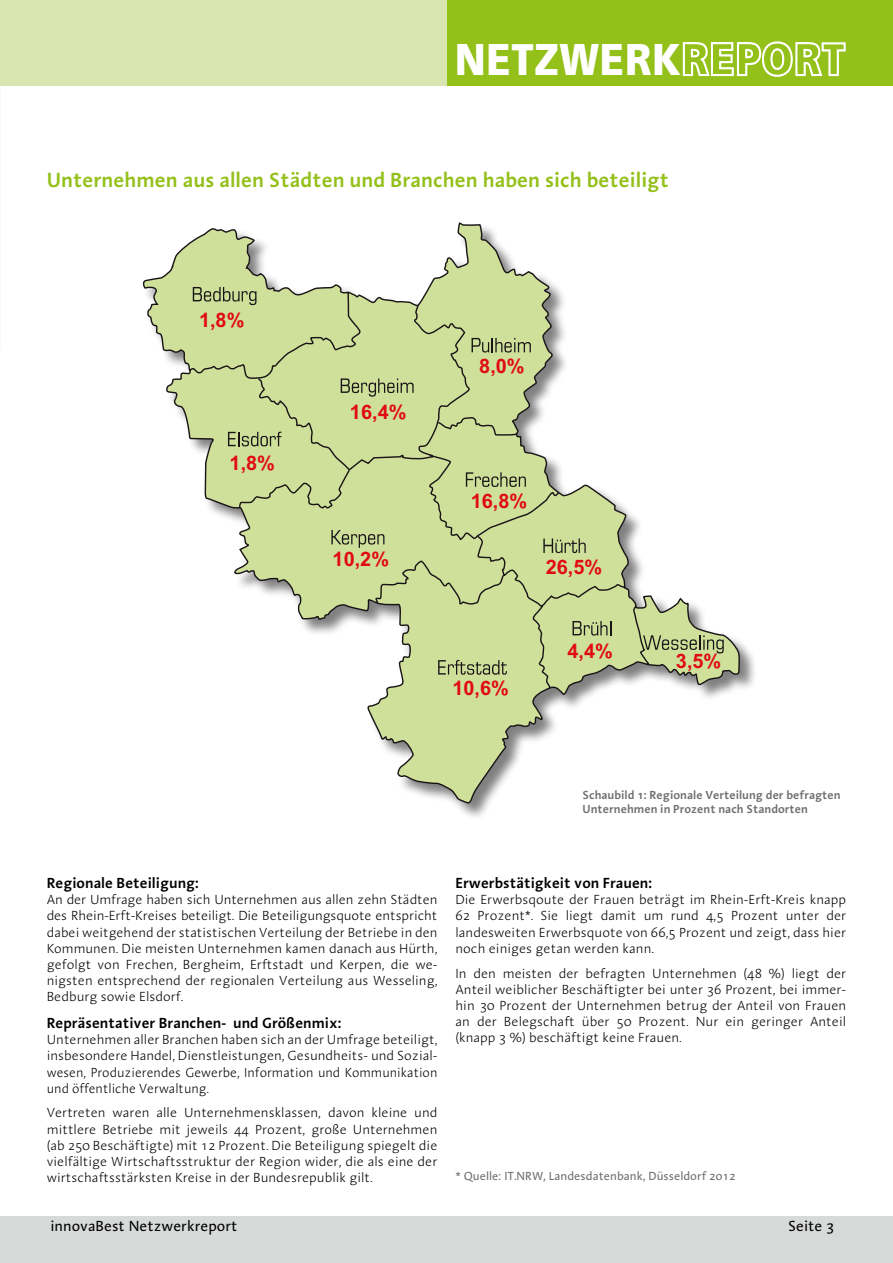
<style>
.page{position:relative;width:893px;height:1263px;background:#fff}
.page>*{position:absolute;margin:0;border:0;box-sizing:border-box;transform-origin:0 0}
.t1{font:46.5px "Front Page Rmn Heavy";letter-spacing:.01em;color:#fff;scale:.9 1}
.t2{font:600 21px "Aroma LT";color:#94c01a}
.t3{font:700 19.95px "Arial";color:#e10b12}
.t4{font:600 15px "Aroma LT";color:#000}
.t5{font:15px "Aroma LT";color:#000}
.t6{font:300 13.5px/16.2px "Aroma LT";color:#000;text-align:justify}
.t7{font:600 12px/14.4px "Aroma LT";color:#6e6e6e}
.t8{font:12px "Aroma LT";color:#6e6e6e}
.s1{font-family:"Front Page Outline";font-weight:800}
</style>
<div class="page">
<svg style="left:142px;top:223px;width:598px;height:580px"></svg>
<svg style="left:193px;top:287px;width:63px;height:18px"></svg>
<svg style="left:228px;top:432px;width:29px;height:14px"></svg>
<svg style="left:331px;top:541px;width:53px;height:7px"></svg>
<svg style="left:543px;top:538px;width:43px;height:15px"></svg>
<svg style="left:573px;top:621px;width:38px;height:15px"></svg>
<svg style="left:438px;top:660px;width:69px;height:15px"></svg>
<svg style="left:643px;top:635px;width:81px;height:18px"></svg>
<svg style="left:257px;top:303px;width:303px;height:238px;background:#c6d596"></svg>
<div style="left:0;top:0;width:893px;height:85px;background:#d8e5b0"></div>
<div style="left:447px;top:0;width:446px;height:85px;background:#94c01a"></div>
<svg style="left:682px;top:41px;width:164px;height:36px"></svg>
<div style="left:0;top:1216px;width:893px;height:47px;background:#d8dada"></div>
<h1 class="t1" style="left:455px;top:32px;width:435px">NETZWERK<span class="s1">REPORT</span></h1>
<h2 class="t2" style="left:47px;top:166px;width:624px">Unternehmen aus allen Städten und Branchen haben sich beteiligt</h2>
<h3 class="t3" style="left:199px;top:307px;width:47px">1,8%</h3>
<h3 class="t3" style="left:230px;top:450px;width:47px">1,8%</h3>
<h3 class="t3" style="left:350px;top:399px;width:58px">16,4%</h3>
<h3 class="t3" style="left:333px;top:546px;width:58px">10,2%</h3>
<h3 class="t3" style="left:479px;top:353px;width:47px">8,0%</h3>
<h3 class="t3" style="left:471px;top:488px;width:58px">16,8%</h3>
<h3 class="t3" style="left:546px;top:554px;width:58px">26,5%</h3>
<h3 class="t3" style="left:452px;top:675px;width:58px">10,6%</h3>
<h3 class="t3" style="left:567px;top:638px;width:47px">4,4%</h3>
<h3 class="t3" style="left:676px;top:648px;width:47px">3,5%</h3>
<p class="t7" style="left:583px;top:787px;width:260px">Schaubild 1: Regionale Verteilung der befragten<br>Unternehmen in Prozent nach Standorten</p>
<p class="t4" style="left:47px;top:873px;width:154px">Regionale Beteiligung:</p>
<p class="t6" style="left:47px;top:891px;width:392px">An der Umfrage haben sich Unternehmen aus allen zehn Städten des Rhein-Erft-Kreises beteiligt. Die Beteiligungsquote entspricht dabei weitgehend der statistischen Verteilung der Betriebe in den Kommunen. Die meisten Unternehmen kamen danach aus Hürth, gefolgt von Frechen, Bergheim, Erftstadt und Kerpen, die we&shy;nigsten entsprechend der regionalen Verteilung aus Wesseling, Bedburg sowie Elsdorf.</p>
<p class="t4" style="left:47px;top:1013px;width:296px">Repräsentativer Branchen- und Größenmix:</p>
<p class="t6" style="left:47px;top:1031px;width:392px">Unternehmen aller Branchen haben sich an der Umfrage beteiligt, insbesondere Handel, Dienstleistungen, Gesundheits- und Sozial&shy;wesen, Produzierendes Gewerbe, Information und Kommunikation und öffentliche Verwaltung.</p>
<p class="t6" style="left:47px;top:1104px;width:392px">Vertreten waren alle Unternehmensklassen, davon kleine und mittlere Betriebe mit jeweils 44 Prozent, große Unternehmen (ab 250 Beschäftigte) mit 12 Prozent. Die Beteiligung spiegelt die vielfältige Wirtschaftsstruktur der Region wider, die als eine der wirtschaftsstärksten Kreise in der Bundesrepublik gilt.</p>
<p class="t4" style="left:455px;top:873px;width:198px">Erwerbstätigkeit von Frauen:</p>
<p class="t6" style="left:455px;top:891px;width:392px">Die Erwerbsqoute der Frauen beträgt im Rhein-Erft-Kreis knapp 62 Prozent*. Sie liegt damit um rund 4,5 Prozent unter der landesweiten Erwerbsquote von 66,5 Prozent und zeigt, dass hier noch einiges getan werden kann.</p>
<p class="t6" style="left:455px;top:965px;width:392px">In den meisten der befragten Unternehmen (48 %) liegt der Anteil weiblicher Beschäftigter bei unter 36 Prozent, bei immer&shy;hin 30 Prozent der Unternehmen betrug der Anteil von Frauen an der Belegschaft über 50 Prozent. Nur ein geringer Anteil (knapp 3 %) beschäftigt keine Frauen.</p>
<p class="t8" style="left:455px;top:1168px;width:282px">* Quelle: IT.NRW, Landesdatenbank, Düsseldorf 2012</p>
<p class="t5" style="left:50px;top:1216px;width:189px">innovaBest Netzwerkreport</p>
<p class="t5" style="left:788px;top:1216px;width:48px">Seite 3</p>
</div>
